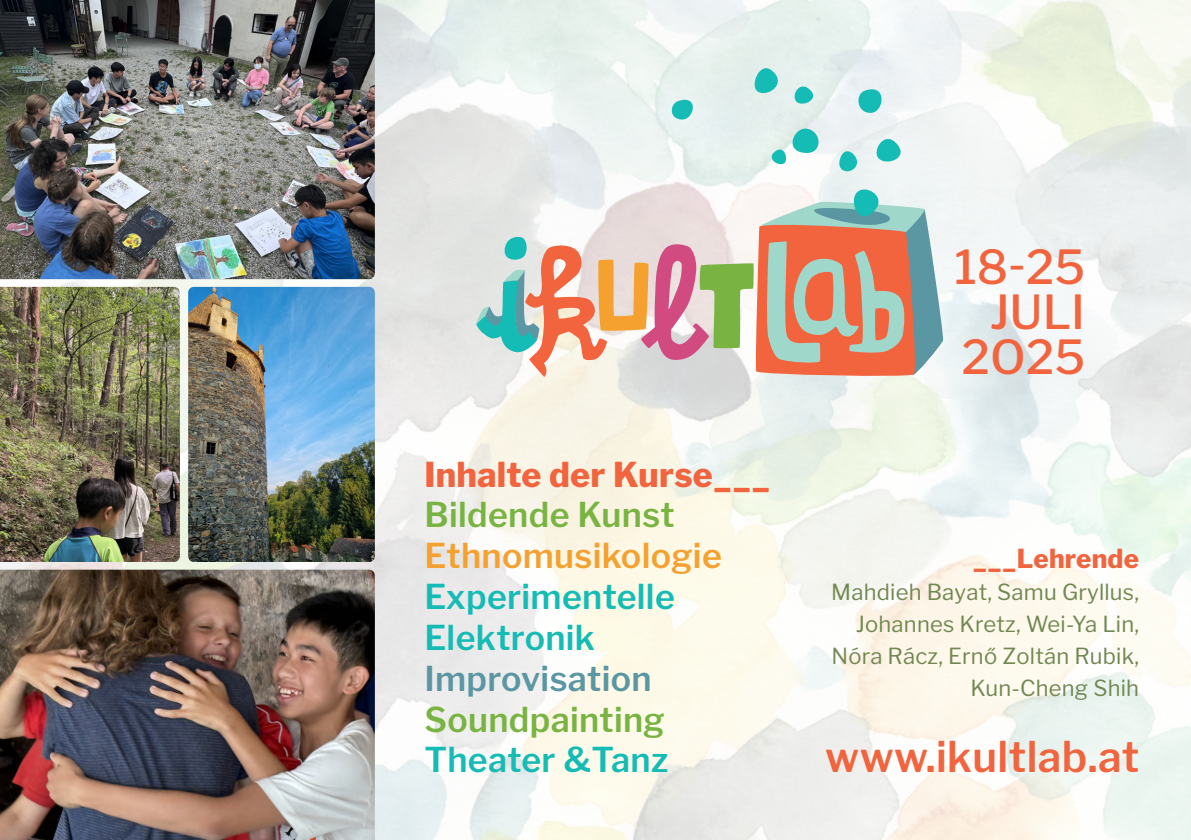
<style>
.page{position:relative;width:1191px;height:840px;background:#fff}
.page>*{position:absolute;margin:0;border:0;box-sizing:border-box;transform-origin:0 0}
.t1{font:500 46.6px "Libre Franklin";color:#f1643e}
.t2{font:600 42px "Libre Franklin";letter-spacing:.01em;color:#f1643e}
.t3{font:600 34px/40.8px "Libre Franklin";letter-spacing:.01em;color:#15bbb5}
.t4{font:800 34px/40.8px "Libre Franklin";letter-spacing:.01em;color:#f1643e}
.t5{font:600 34px "Libre Franklin";letter-spacing:.01em;color:#f5a12f}
.t6{font:600 34px "Libre Franklin";letter-spacing:.01em;color:#79b442}
.t7{font:800 26px "Libre Franklin";letter-spacing:.01em;color:#f1643e}
.t8{font:22px "Libre Franklin";letter-spacing:.01em;color:#718853}
.s1{font-weight:600;color:#79b442}
.s2{color:#5b96a3}
</style>
<div class="page">
<img style="left:0;top:0;width:1191px;height:839px">
<svg style="left:475px;top:183px;width:469px;height:195px"></svg>
<svg style="left:872px;top:131px;width:39px;height:36px"></svg>
<svg style="left:855px;top:82px;width:32px;height:31px"></svg>
<svg style="left:668px;top:93px;width:31px;height:27px"></svg>
<svg style="left:835px;top:142px;width:24px;height:33px"></svg>
<svg style="left:766px;top:125px;width:57px;height:42px"></svg>
<svg style="left:748px;top:61px;width:74px;height:46px;background:#bbe5e1"></svg>
<img style="left:0;top:569px;width:375px;height:270px">
<img style="left:0;top:287px;width:180px;height:274px">
<img style="left:188px;top:287px;width:187px;height:274px">
<img style="left:0;top:0;width:375px;height:279px">
<p class="t1" style="left:954px;top:239px;width:132px">18-25</p>
<p class="t1" style="left:989px;top:284px;width:97px">JULI</p>
<p class="t1" style="left:961px;top:328px;width:125px">2O25</p>
<p class="t4" style="left:424px;top:453px;width:347px">Inhalte der Kurse___<br><span class="s1">Bildende Kunst</span></p>
<p class="t5" style="left:424px;top:535px;width:299px">Ethnomusikologie</p>
<p class="t3" style="left:424px;top:576px;width:252px">Experimentelle<br>Elektronik<br><span class="s2">Improvisation</span></p>
<p class="t6" style="left:424px;top:698px;width:242px">Soundpainting</p>
<p class="t3" style="left:424px;top:739px;width:245px">Theater &amp;Tanz</p>
<p class="t2" style="left:825px;top:731px;width:316px">www.ikultlab.at</p>
<p class="t7" style="left:972px;top:543px;width:168px">___Lehrende</p>
<p class="t8" style="left:831px;top:578px;width:309px">Mahdieh Bayat, Samu Gryllus,</p>
<p class="t8" style="left:855px;top:610px;width:285px">Johannes Kretz, Wei-Ya Lin,</p>
<p class="t8" style="left:831px;top:642px;width:309px">Nóra Rácz, Ernő Zoltán Rubik,</p>
<p class="t8" style="left:970px;top:674px;width:170px">Kun-Cheng Shih</p>
</div>
